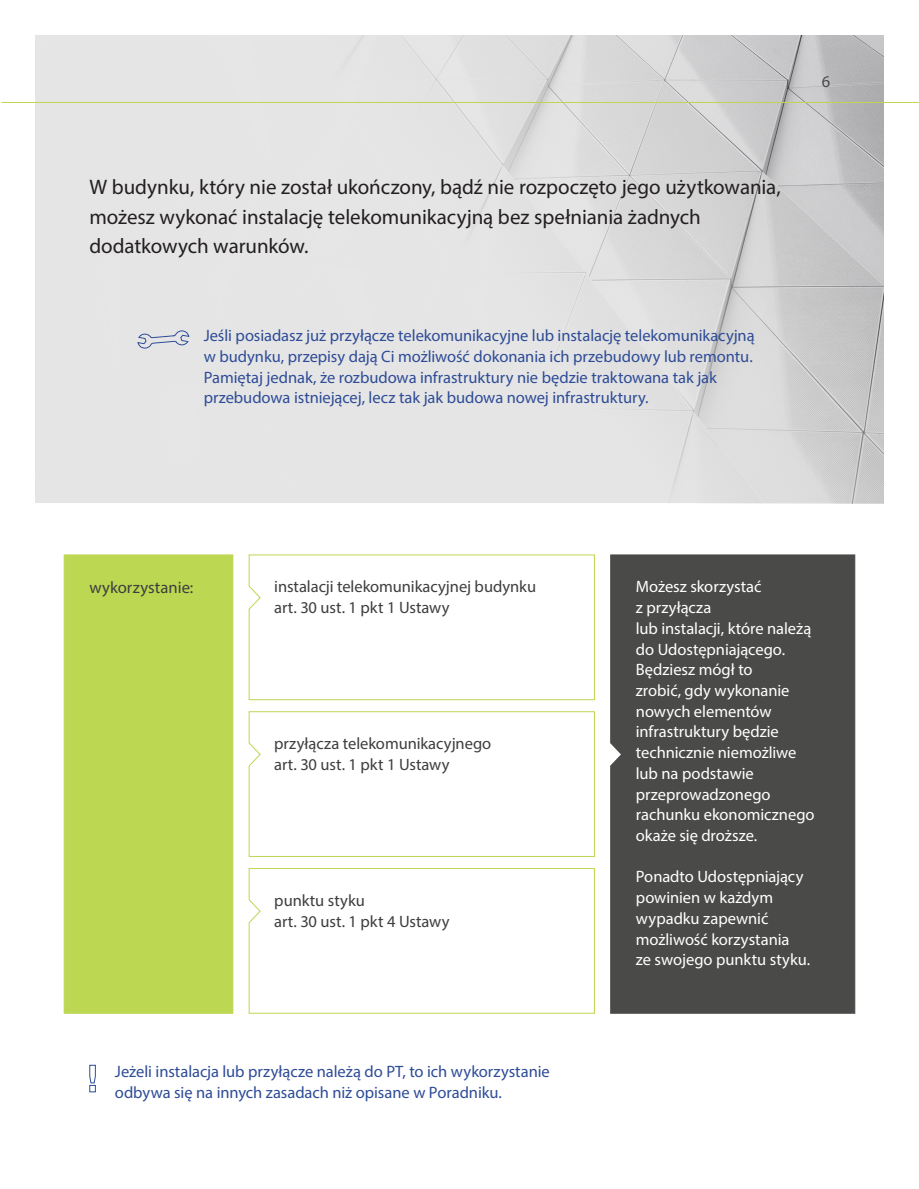
<style>
.page{position:relative;width:919px;height:1189px;background:#fff}
.page>*{position:absolute;margin:0;border:0;box-sizing:border-box;transform-origin:0 0}
.t1{font:21px/29.7px "Myriad Pro";letter-spacing:-.005em;color:#231f20}
.t2{font:16.65px "Myriad Pro";letter-spacing:.005em;color:#3e3e3f}
.t3{font:16.5px/20.7px "Myriad Pro";letter-spacing:-.005em;color:#2e4c97}
.t4{font:16.5px/20.7px "Myriad Pro";letter-spacing:-.005em;color:#fff}
.t5{font:16.5px/20.7px "Myriad Pro";color:#3e3e3f}
.t6{font:16.5px "Myriad Pro";color:#4a4a49}
</style>
<div class="page">
<img style="left:35px;top:35px;width:848px;height:468px">
<hr style="left:1px;top:102px;width:917px;height:1px;background:#bcd752">
<svg style="left:89px;top:1064px;width:7px;height:28px"></svg>
<div style="left:610px;top:554px;width:245px;height:460px;background:#4a4a49"></div>
<svg style="left:248px;top:554px;width:347px;height:146px"></svg>
<svg style="left:248px;top:868px;width:347px;height:146px"></svg>
<svg style="left:248px;top:711px;width:347px;height:146px"></svg>
<div style="left:64px;top:554px;width:169px;height:459px;background:#bcd752"></div>
<svg style="left:137px;top:329px;width:53px;height:21px"></svg>
<p class="t1" style="left:89px;top:172px;width:692px">W budynku, który nie został ukończony, bądź nie rozpoczęto jego użytkowania, możesz wykonać instalację telekomunikacyjną bez spełniania żadnych dodatkowych warunków.</p>
<p class="t3" style="left:204px;top:325px;width:552px">Jeśli posiadasz już przyłącze telekomunikacyjne lub instalację telekomunikacyjną w budynku, przepisy dają Ci możliwość dokonania ich przebudowy lub remontu.<br>Pamiętaj jednak, że rozbudowa infrastruktury nie będzie traktowana tak jak przebudowa istniejącej, lecz tak jak budowa nowej infrastruktury.</p>
<p class="t6" style="left:821px;top:71px;width:10px">6</p>
<p class="t2" style="left:89px;top:576px;width:105px">wykorzystanie:</p>
<p class="t5" style="left:274px;top:576px;width:263px">instalacji telekomunikacyjnej budynku art. 30 ust. 1 pkt 1 Ustawy</p>
<p class="t5" style="left:274px;top:733px;width:218px">przyłącza telekomunikacyjnego art. 30 ust. 1 pkt 1 Ustawy</p>
<p class="t5" style="left:274px;top:889px;width:177px">punktu styku<br>art. 30 ust. 1 pkt 4 Ustawy</p>
<p class="t3" style="left:115px;top:1061px;width:436px">Jeżeli instalacja lub przyłącze należą do PT, to ich wykorzystanie odbywa się na innych zasadach niż opisane w Poradniku.</p>
<p class="t4" style="left:635px;top:576px;width:180px">Możesz skorzystać<br>z przyłącza<br>lub instalacji, które należą do Udostępniającego.<br>Będziesz mógł to<br>zrobić, gdy wykonanie nowych elementów infrastruktury będzie technicznie niemożliwe lub na podstawie przeprowadzonego rachunku ekonomicznego okaże się droższe.</p>
<p class="t4" style="left:635px;top:866px;width:176px">Ponadto Udostępniający powinien w każdym wypadku zapewnić możliwość korzystania<br>ze swojego punktu styku.</p>
</div>
